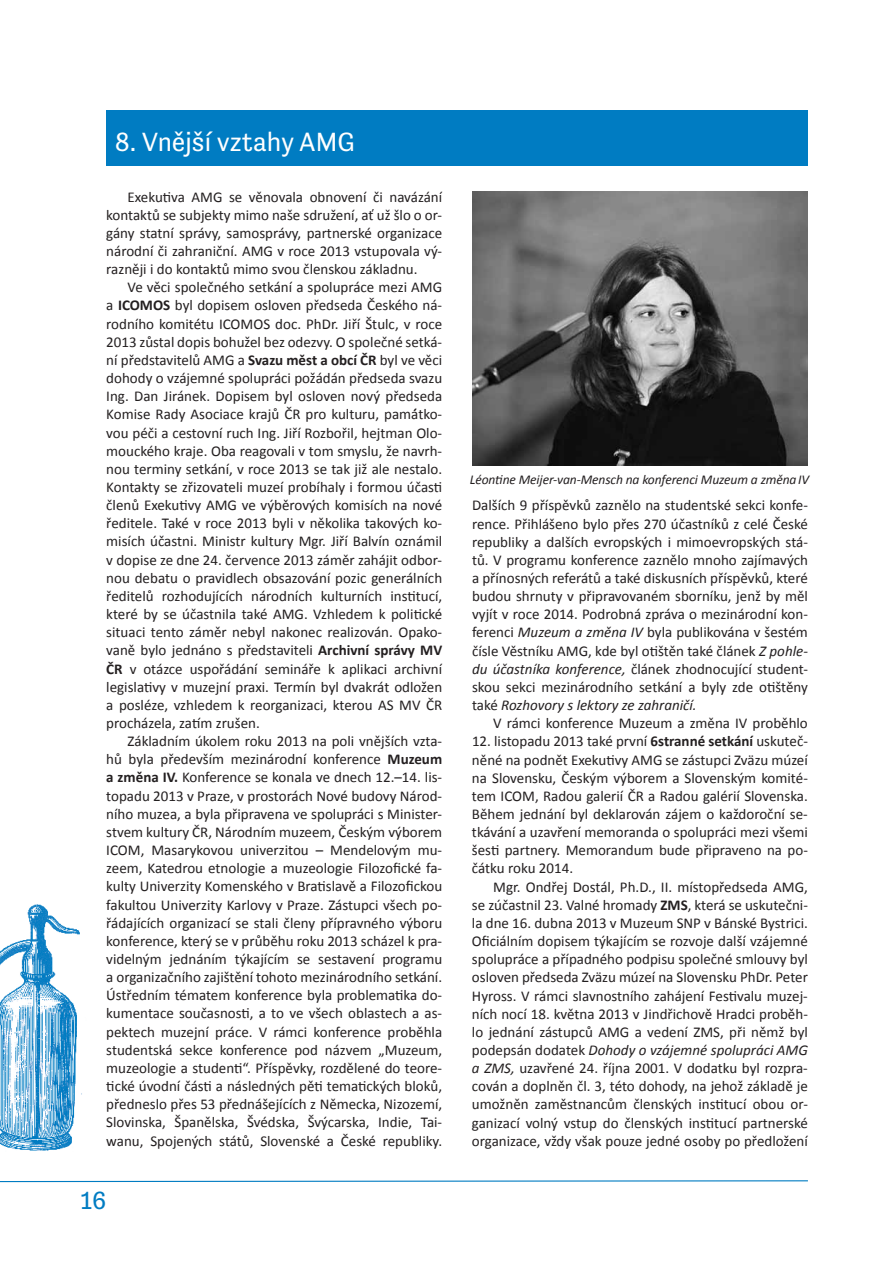
<style>
.page{position:relative;width:893px;height:1263px;background:#fff}
.page>*{position:absolute;margin:0;border:0;box-sizing:border-box;transform-origin:0 0}
.t1{font:27px "Tenso";color:#fff}
.t2{font:25.5px "Tenso";color:#007cc2}
.t3{font:15px/18.1px "Calibri";color:#231f20;text-align:justify}
.t4{font:italic 13.5px "Calibri";letter-spacing:-.01em;color:#231f20}
.s1{font-weight:700}
.s2{font-style:italic}
</style>
<div class="page">
<svg style="left:0;top:1180px;width:808px;height:3px"></svg>
<div style="left:106px;top:111px;width:702px;height:55px;background:#007cc2"></div>
<img style="left:472px;top:191px;width:336px;height:275px">
<img style="left:0;top:904px;width:82px;height:247px">
<h1 class="t1" style="left:115px;top:127px;width:241px">8. Vnější vztahy AM G</h1>
<p class="t3" style="left:106px;top:187px;width:337px;text-indent:21px">Exekutiva AMG se věnovala obnovení či navázání kontaktů se subjekty mimo naše sdružení, ať už šlo o or&shy;gány statní správy, samosprávy, partnerské organizace národní či zahraniční. AMG v roce 2013 vstupovala vý&shy;razněji i do kontaktů mimo svou členskou základnu.</p>
<p class="t3" style="left:106px;top:278px;width:337px;text-indent:21px">Ve věci společného setkání a spolupráce mezi AMG a <span class="s1">ICOMOS</span> byl dopisem osloven předseda Českého ná&shy;rodního komitétu ICOMOS doc. PhDr. Jiří Štulc, v roce 2013 zůstal dopis bohužel bez odezvy. O společné setká- ní představitelů AMG a <span class="s1">Svazu měst a obcí ČR</span> byl ve věci dohody o vzájemné spolupráci požádá n předseda svazu Ing. Dan Jiránek. Dopisem byl osloven nový předseda Komise Rady Asociace krajů ČR pro kulturu, pamá́tko&shy;vou péči a cestovní ruch Ing. Jiří Rozbořil, hejtman Olo&shy;mouckého kraje. Oba reagovali v tom smyslu, že navrh&shy;nou terminy setkání, v roce 2013 se tak již ale nestalo.<br>Kontakty se zřizovateli muzeí probíhaly i formou účasti členů Exekutivy AMG ve výběrových komisích na nové ředitele. Také v roce 2013 byli v několika takových ko&shy;misích účastni. Ministr kultury Mgr. Jiří Balvín oznámil v dopise ze dne 24. července 2013 záměr zahájit odbor&shy;nou debatu o pravidlech obsazování pozic generálních ředitelů rozhodujících národních kulturních institucí, které by se účastnila také AMG. Vzhledem k politické situaci tento záměr nebyl nakonec realizován. Opako&shy;vaně bylo jednáno s představiteli <span class="s1">Archivní správy MV ČR</span> v otázce uspořádá ní semináře k aplikaci archivní legislativy v muzejní praxi. Termín byl dvakrát odložen a posléze, vzhledem k reorganizaci, kterou AS MV ČR procházela, zatím zrušen.</p>
<p class="t3" style="left:106px;top:731px;width:337px;text-indent:21px">Základním úkolem roku 2013 na poli vnějších vzta&shy;hů byla především mezinárodní konference <span class="s1">Muzeum a změna IV.</span> Konference se konala ve dnech 12.–14. lis&shy;topadu 2013 v Praze, v prostorách Nové budovy Národ&shy;ního muzea, a byla připravena ve spolupráci s Minister&shy;stvem kultury ČR, Národním muzeem, Českým výborem ICOM, Masarykovou univerzitou – Mendelovým mu&shy;zeem, Katedrou etnologie a muzeologie Filozofické fa&shy;kulty Univerzity Komenského v Bratislavě a Filozofickou fakultou Univerzity Karlovy v Praze. Zástupci všech po&shy;řádajících organizací se stali členy přípravného výboru konference, který se v průběhu roku 2013 scházel k pra&shy;videlným jednáním týkajícím se sestavení programu a organizačního zajištění tohoto mezinárodního setkání.<br>Ústředním tématem konference byla problematika do&shy;kumentace současnosti, a to ve všech oblastech a as&shy;pektech muzejní práce. V rámci konference proběhla studentská sekce konference pod názvem „Muzeum, muzeologie a studenti“. Příspěvky, rozdělené do teore&shy;tické úvodní části a následných pěti tematických bloků, předneslo přes 53 přednášejících z Německa, Nizozemí, Slovinska, Španělska, Švédska, Švýcarska, Indie, Tai&shy;wanu, Spojených států, Slovenské a České republiky.</p>
<h2 class="t2" style="left:80px;top:1185px;width:27px">16</h2>
<p class="t4" style="left:470px;top:471px;width:341px">Léontine Meijer-van-Mensch na konferenci Muzeum a změnaIV</p>
<p class="t3" style="left:472px;top:496px;width:337px">Dalších 9 příspěvků zaznělo na studentské sekci konfe&shy;rence. Přihlášeno bylo přes 270 účastníků z celé České republiky a dalších evropských i mimoevropských stá&shy;tů. V programu konference zaznělo mnoho zajímavých a přínosných referátů a také diskusních příspěvků, které budou shrnuty v připravovaném sborníku, jenž by měl vyjít v roce 2014. Podrobná zpráva o mezinárodní kon&shy;ferenci <span class="s2">Muzeum a změna IV</span> byla publikována v šestém čísle Věstníku AMG, kde byl otištěn také článek <span class="s2">Z pohle&shy;du účastníka konference,</span> článek zhodnocující student&shy;skou sekci mezinárodního setkání a byly zde otištěny také <span class="s2">Rozhovory s lektory ze zahraničí.</span></p>
<p class="t3" style="left:493px;top:713px;width:316px">V rámci konference Muzeum a změna IV proběhlo</p>
<p class="t3" style="left:472px;top:732px;width:337px">12. listopadu 2013 také první <span class="s1">6stranné setkání</span> uskuteč&shy;něné na podnět Exekutivy AMG se zástupci Zväzu múzeí na Slovensku, Českým výborem a Slovenským komité&shy;tem ICOM, Radou galerií ČR a Radou galérií Slovenska.<br>Během jednání byl deklarován zájem o každoroční se&shy;tkávání a uzavření memoranda o spolupráci mezi všemi šesti partnery. Memorandum bude připraveno na po&shy;čátku roku 2014.</p>
<p class="t3" style="left:472px;top:877px;width:337px;text-indent:21px">Mgr. Ondřej Dostál, Ph.D., II. místopředseda AMG, se zúčastnil 23. Valné hromady <span class="s1">ZMS</span>, která se uskutečni&shy;la dne 16. dubna 2013 v Muzeum SNP v Bánské Bystrici.<br>Oficiálním dopisem týkajícím se rozvoje další vzájemné spolupráce a případného podpisu společné smlouvy byl osloven předseda Zväzu múzeí na Slovensku PhDr. Peter Hyross. V rámci slavnostního zahájení Festivalu muzej&shy;ních nocí 18. května 2013 v Jindřichově Hradci proběh&shy;lo jednání zástupců AMG a vedení ZMS, při němž byl podepsán dodatek <span class="s2">Dohody o vzájemné spolupráci AMG a ZMS,</span> uzavřené 24. října 2001. V dodatku byl rozpra&shy;cován a doplněn čl. 3, této dohody, na jehož základě je umožněn zaměstnancům členských institucí obou or&shy;ganizací volný vstup do členských institucí partnerské organizace, vždy však pouze jedné osoby po předložení</p>
</div>
